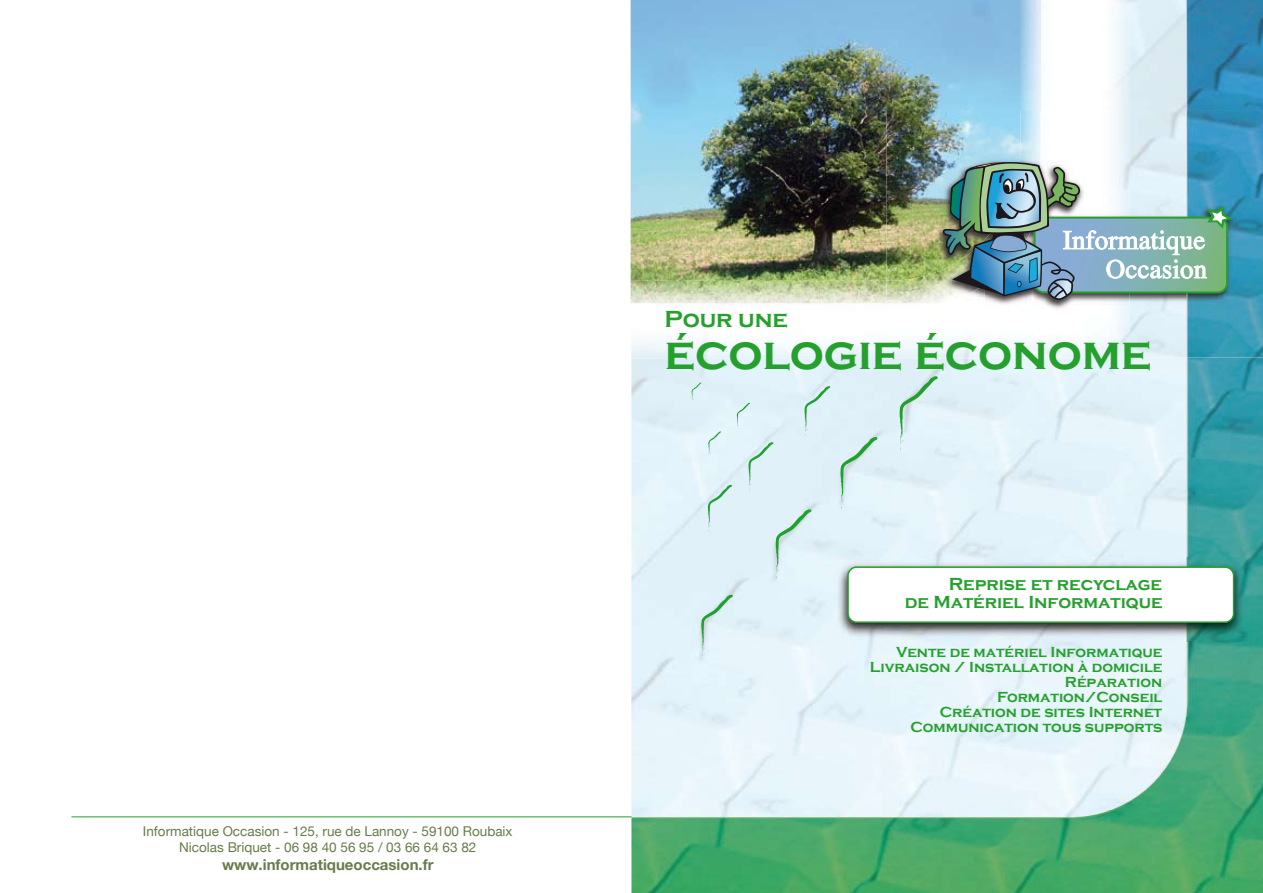
<style>
.page{position:relative;width:1263px;height:893px;background:#fff}
.page>*{position:absolute;margin:0;border:0;box-sizing:border-box;transform-origin:0 0}
.t1{font:700 48px "Copperplate Gothic";letter-spacing:-.005em;color:#25a02d}
.t2{font:700 24px "Copperplate Gothic";letter-spacing:-.005em;color:#25a02d}
.t3{font:700 18px/18px "Copperplate Gothic";letter-spacing:-.005em;color:#25a02d;text-align:right}
.t4{font:700 15px/15px "Copperplate Gothic";letter-spacing:-.005em;color:#25a02d;text-align:right}
.t5{font:700 15px "Helvetica Neue";color:#677b4b}
.t6{font:13.5px/16.2px "Helvetica Neue";color:#677b4b;text-align:center}
</style>
<div class="page">
<svg style="left:632px;top:0;width:510px;height:789px"></svg>
<img style="left:1098px;top:762px;width:10px;height:27px">
<img style="left:1161px;top:0;width:102px;height:110px">
<img style="left:1161px;top:358px;width:102px;height:219px">
<img style="left:1215px;top:577px;width:48px;height:316px">
<img style="left:1161px;top:642px;width:54px;height:251px">
<img style="left:1108px;top:736px;width:54px;height:157px">
<img style="left:631px;top:789px;width:478px;height:104px">
<svg style="left:899px;top:376px;width:40px;height:74px"></svg>
<svg style="left:840px;top:437px;width:38px;height:72px"></svg>
<svg style="left:776px;top:509px;width:36px;height:70px"></svg>
<svg style="left:701px;top:594px;width:33px;height:62px"></svg>
<svg style="left:804px;top:386px;width:27px;height:50px"></svg>
<svg style="left:748px;top:442px;width:26px;height:48px"></svg>
<svg style="left:708px;top:485px;width:25px;height:47px"></svg>
<svg style="left:736px;top:403px;width:14px;height:25px"></svg>
<svg style="left:708px;top:431px;width:13px;height:25px"></svg>
<svg style="left:691px;top:382px;width:11px;height:20px"></svg>
<img style="left:833px;top:558px;width:416px;height:84px">
<div style="left:848px;top:567px;width:385px;height:55px;background:#fff;border-radius:9px"></div>
<div style="left:847px;top:566px;width:387px;height:57px;border:2px solid #25a02d;border-radius:9px"></div>
<img style="left:631px;top:0;width:389px;height:281px">
<img style="left:630px;top:274px;width:1px;height:29px">
<img style="left:631px;top:303px;width:499px;height:56px">
<img style="left:631px;top:281px;width:255px;height:22px">
<img style="left:1040px;top:0;width:90px;height:110px">
<img style="left:1020px;top:0;width:20px;height:110px">
<img style="left:1033px;top:110px;width:230px;height:248px">
<img style="left:984px;top:303px;width:49px;height:55px">
<img style="left:886px;top:303px;width:98px;height:55px">
<img style="left:886px;top:110px;width:154px;height:193px">
<img style="left:943px;top:161px;width:289px;height:140px">
<hr style="left:71px;top:816px;width:560px;height:1px;background:#25a02d">
<p class="t6" style="left:143px;top:823px;width:371px">Informatique Occasion - 125, rue de Lannoy - 59100 Roubaix<br>Nicolas Briquet - 06 98 40 56 95 / 03 66 64 63 82</p>
<p class="t5" style="left:222px;top:855px;width:213px">www.informatiqueoccasion.fr</p>
<h2 class="t2" style="left:664px;top:306px;width:125px">Pour une</h2>
<h1 class="t1" style="left:664px;top:327px;width:489px">écologie économe</h1>
<p class="t3" style="left:905px;top:576px;width:259px">Reprise et recyclage<br>de Matériel Informatique</p>
<p class="t4" style="left:870px;top:645px;width:294px">Vente de matériel Informatique<br>Livraison / Installation à domicile<br>Réparation<br>Formation/Conseil<br>Création de sites Internet<br>Communication tous supports</p>
</div>
